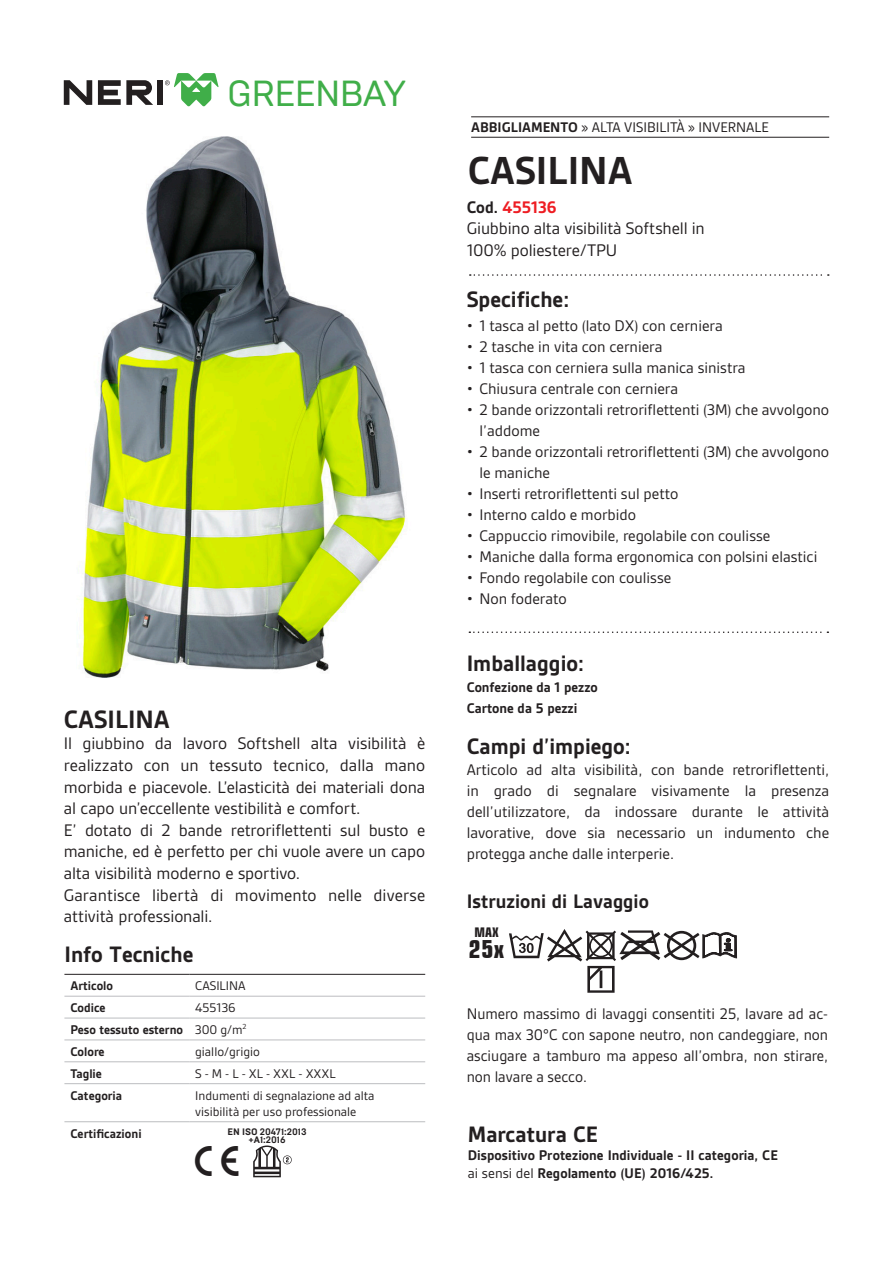
<style>
.page{position:relative;width:893px;height:1263px;background:#fff}
.page>*{position:absolute;margin:0;border:0;box-sizing:border-box;transform-origin:0 0}
.t1{font:700 42px "Gesta";color:#231f20}
.t2{font:36.3px "Brutal Type";letter-spacing:-.02em;color:#40ae49}
.t3{font:30px "Neri Simbols Normal";color:#231f20}
.t4{font:700 27px "Gesta";color:#231f20}
.t5{font:700 condensed 25.05px "Eurostile";color:#231f20}
.t6{font:700 24px "Gesta";color:#231f20}
.t7{font:700 21px "Gesta";color:#231f20}
.t8{font:18px/21.6px "Gesta";letter-spacing:-.005em;color:#231f20}
.t9{font:16.5px/21px "Gesta";color:#231f20}
.t10{font:700 15px/21px "Gesta";color:#231f20}
.t11{font:15px "Gesta";color:#231f20}
.t12{font:13.5px/16.2px "Gesta";color:#231f20}
.t13{font:700 13.5px/21.9px "Gesta";color:#231f20}
.t14{font:700 condensed 13.35px "Eurostile";color:#231f20}
.t15{font:700 9.45px/7.5px "Brutal Type";color:#231f20;text-align:center}
.s1{font-weight:400}
.s2{font-weight:700}
.s3{font-weight:700;color:#ee1d23}
</style>
<div class="page">
<svg style="left:64px;top:80px;width:28px;height:25px"></svg>
<svg style="left:98px;top:80px;width:55px;height:25px"></svg>
<div style="left:157px;top:80px;width:5px;height:25px;background:#231f20"></div>
<svg style="left:165px;top:73px;width:53px;height:33px"></svg>
<img style="left:78px;top:136px;width:328px;height:541px">
<hr style="left:471px;top:137px;width:358px;height:1px;background:#231f20">
<hr style="left:471px;top:116px;width:358px;height:1px;background:#231f20">
<svg style="left:470px;top:274px;width:359px;height:2px"></svg>
<svg style="left:469px;top:631px;width:359px;height:2px"></svg>
<svg style="left:509px;top:929px;width:228px;height:64px"></svg>
<hr style="left:64px;top:974px;width:125px;height:1px;background:#231f20">
<hr style="left:189px;top:974px;width:236px;height:1px;background:#231f20">
<hr style="left:64px;top:996px;width:125px;height:1px;background:#bcbdc0">
<hr style="left:189px;top:996px;width:236px;height:1px;background:#bcbdc0">
<hr style="left:64px;top:1018px;width:125px;height:1px;background:#bcbdc0">
<hr style="left:189px;top:1018px;width:236px;height:1px;background:#bcbdc0">
<hr style="left:64px;top:1040px;width:125px;height:1px;background:#bcbdc0">
<hr style="left:189px;top:1040px;width:236px;height:1px;background:#bcbdc0">
<hr style="left:64px;top:1061px;width:125px;height:1px;background:#bcbdc0">
<hr style="left:189px;top:1061px;width:236px;height:1px;background:#bcbdc0">
<hr style="left:64px;top:1083px;width:125px;height:1px;background:#bcbdc0">
<hr style="left:64px;top:1121px;width:125px;height:1px;background:#bcbdc0">
<hr style="left:189px;top:1083px;width:236px;height:1px;background:#bcbdc0">
<hr style="left:189px;top:1121px;width:236px;height:1px;background:#bcbdc0">
<svg style="left:253px;top:1145px;width:39px;height:32px"></svg>
<h2 class="t2" style="left:227px;top:72px;width:180px">GREENBAY</h2>
<h3 class="t4" style="left:64px;top:704px;width:108px">CASILINA</h3>
<p class="t8" style="left:64px;top:733px;width:363px">Il giubbino da lavoro Softshell alta visibilità è realizzato con un tessuto tecnico, dalla mano morbida e piacevole. L’elasticità dei materiali dona al capo un’eccellente vestibilità e comfort.<br>E’ dotato di 2 bande retroriflettenti sul busto e maniche, ed è perfetto per chi vuole avere un capo alta visibilità moderno e sportivo.<br>Garantisce libertà di movimento nelle diverse attività professionali.</p>
<h3 class="t6" style="left:64px;top:941px;width:130px">Info Tecniche</h3>
<p class="t13" style="left:70px;top:975px;width:44px">Articolo</p>
<p class="t12" style="left:195px;top:978px;width:52px">CASILINA</p>
<p class="t13" style="left:70px;top:997px;width:37px">Codice</p>
<p class="t13" style="left:70px;top:997px;width:178px;text-indent:125px"><span class="s1">455136<br></span>Peso tessuto esterno <span class="s1">300 g/m</span><sup>2<br></sup>Colore</p>
<p class="t12" style="left:195px;top:1043px;width:66px">giallo/grigio</p>
<p class="t13" style="left:70px;top:1062px;width:33px">Taglie</p>
<p class="t12" style="left:195px;top:1065px;width:142px">S - M - L - XL - XXL - XXXL</p>
<p class="t13" style="left:70px;top:1084px;width:53px">Categoria</p>
<p class="t12" style="left:195px;top:1087px;width:181px">Indumenti di segnalazione ad alta visibilità per uso professionale</p>
<p class="t13" style="left:70px;top:1122px;width:73px">Certificazioni</p>
<h3 class="t3" style="left:195px;top:1146px;width:45px">A</h3>
<p class="t15" style="left:227px;top:1128px;width:81px">EN ISO 20471:2013 +A1:2016</p>
<p class="t11" style="left:471px;top:120px;width:299px"><span class="s2">ABBIGLIAMENTO</span> » ALTA VISIBILITÀ » INVERNALE</p>
<h1 class="t1" style="left:468px;top:148px;width:166px">CASILINA</h1>
<p class="t8" style="left:467px;top:196px;width:240px"><span class="s2">Cod.</span> <span class="s3">455136<br></span>Giubbino alta visibilità Softshell in<br>100% poliestere/TPU</p>
<h3 class="t6" style="left:467px;top:286px;width:104px">Specifiche:</h3>
<p class="t9" style="left:467px;top:315px;width:258px">• 1 tasca al petto (lato DX) con cerniera</p>
<p class="t9" style="left:467px;top:336px;width:197px">• 2 tasche in vita con cerniera</p>
<p class="t9" style="left:467px;top:357px;width:281px">• 1 tasca con cerniera sulla manica sinistra</p>
<p class="t9" style="left:467px;top:378px;width:213px">• Chiusura centrale con cerniera</p>
<p class="t9" style="left:479px;top:399px;width:351px;text-indent:-13px">• 2 bande orizzontali retroriflettenti (3M) che avvolgono l’addome</p>
<p class="t9" style="left:479px;top:441px;width:351px;text-indent:-13px">• 2 bande orizzontali retroriflettenti (3M) che avvolgono le maniche</p>
<p class="t9" style="left:467px;top:483px;width:213px">• Inserti retroriflettenti sul petto</p>
<p class="t9" style="left:467px;top:504px;width:171px">• Interno caldo e morbido</p>
<p class="t9" style="left:467px;top:525px;width:305px">• Cappuccio rimovibile, regolabile con coulisse</p>
<p class="t9" style="left:467px;top:546px;width:352px">• Maniche dalla forma ergonomica con polsini elastici</p>
<p class="t9" style="left:467px;top:567px;width:206px">• Fondo regolabile con coulisse</p>
<p class="t9" style="left:467px;top:588px;width:102px">• Non foderato</p>
<h3 class="t6" style="left:467px;top:650px;width:119px">Imballaggio:</h3>
<p class="t10" style="left:467px;top:677px;width:133px">Confezione da 1 pezzo<br>Cartone da 5 pezzi</p>
<h3 class="t6" style="left:467px;top:733px;width:166px">Campi d’impiego:</h3>
<p class="t9" style="left:467px;top:760px;width:364px;text-align:justify">Articolo ad alta visibilità, con bande retroriflettenti, in grado di segnalare visivamente la presenza dell’utilizzatore, da indossare durante le attività lavorative, dove sia necessario un indumento che protegga anche dalle interperie.</p>
<p class="t7" style="left:467px;top:890px;width:184px">Istruzioni di Lavaggio</p>
<p class="t14" style="left:475px;top:924px;width:26px">MAX</p>
<h3 class="t5" style="left:469px;top:934px;width:38px">25x</h3>
<p class="t9" style="left:467px;top:1003px;width:363px;text-align:justify">Numero massimo di lavaggi consentiti 25, lavare ad ac&shy;qua max 30°C con sapone neutro, non candeggiare, non asciugare a tamburo ma appeso all’ombra, non stirare, non lavare a secco.</p>
<h3 class="t6" style="left:468px;top:1121px;width:132px">Marcatura CE</h3>
<p class="t10" style="left:468px;top:1146px;width:312px;line-height:18px">Dispositivo Protezione Individuale - II categoria, CE <span class="s1">ai sensi del</span> Regolamento (UE) 2016/425.</p>
</div>
